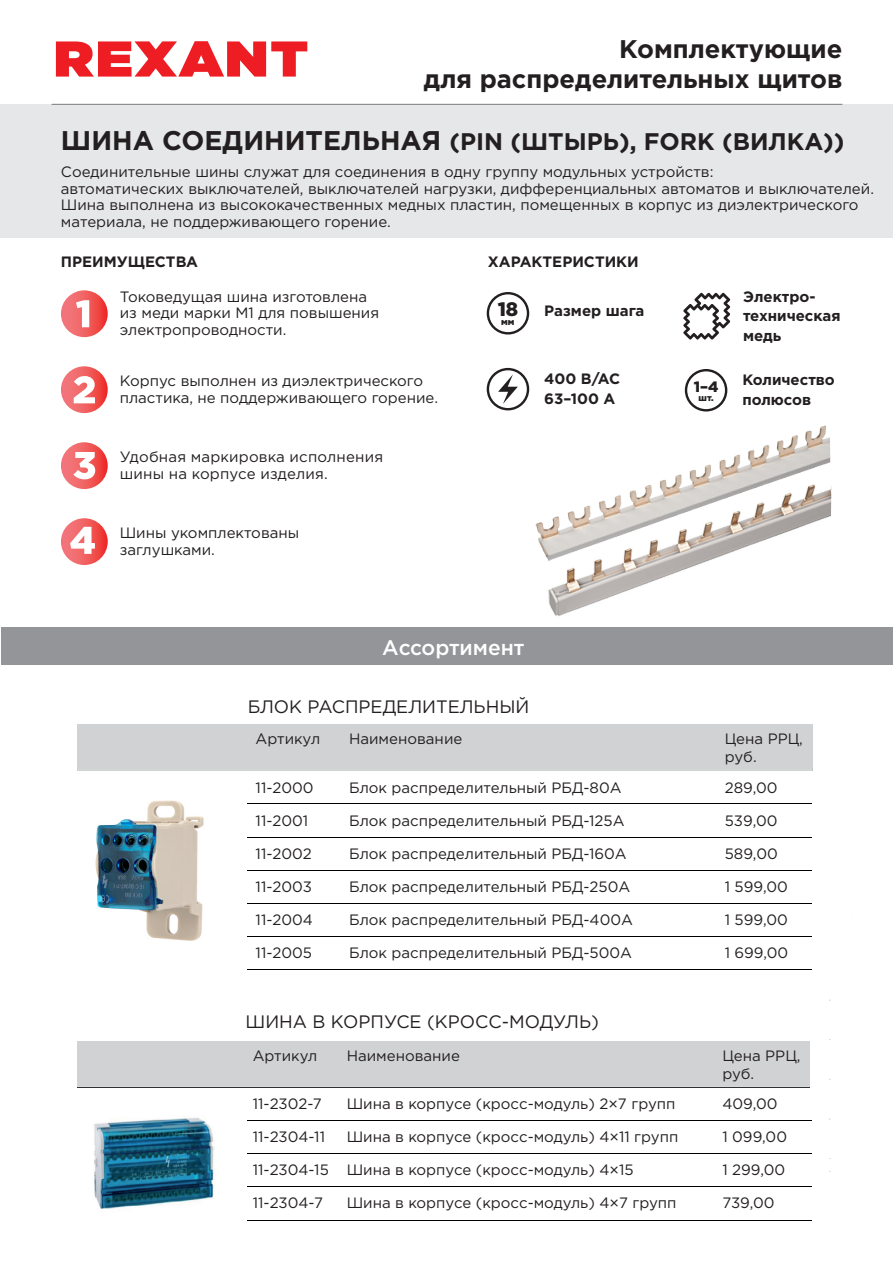
<style>
.page{position:relative;width:893px;height:1263px;background:#fff}
.page>*{position:absolute;margin:0;border:0;box-sizing:border-box;transform-origin:0 0}
.t1{font:700 25.5px/30px "Gotham Pro";color:#231f20;text-align:right}
.t2{font:700 24px "Gotham Pro";color:#231f20}
.t3{font:500 21px "Gotham Pro";color:#fff}
.t4{font:900 19.5px "Gotham Pro";color:#231f20}
.t5{font:18px "Gotham Pro";color:#231f20}
.t6{font:15px/16.5px "Gotham Pro";color:#231f20}
.t7{font:700 15px/19.5px "Gotham Pro";color:#231f20}
.t8{font:900 15px "Gotham Pro";color:#231f20}
.t9{font:900 9px "Gotham Pro";color:#231f20}
.s1{font-size:27px}
</style>
<div class="page">
<div style="left:1px;top:104px;width:892px;height:134px;background:#e6e7e9"></div>
<div style="left:77px;top:724px;width:735px;height:46px;background:#d1d2d4"></div>
<hr style="left:248px;top:804px;width:564px;height:1px;background:#000002">
<hr style="left:248px;top:837px;width:564px;height:1px;background:#000002">
<hr style="left:248px;top:870px;width:564px;height:1px;background:#000002">
<hr style="left:248px;top:903px;width:564px;height:1px;background:#000002">
<hr style="left:248px;top:936px;width:564px;height:1px;background:#000002">
<hr style="left:248px;top:969px;width:564px;height:1px;background:#000002">
<hr style="left:248px;top:1120px;width:564px;height:1px;background:#000002">
<hr style="left:248px;top:1153px;width:564px;height:1px;background:#000002">
<hr style="left:248px;top:1186px;width:564px;height:1px;background:#000002">
<hr style="left:248px;top:1220px;width:564px;height:1px;background:#000002">
<hr style="left:77px;top:769px;width:735px;height:1px;background:#d8dcda">
<hr style="left:52px;top:104px;width:790px;height:1px;background:#797c7d">
<svg style="left:56px;top:41px;width:251px;height:36px"></svg>
<img style="left:94px;top:1117px;width:121px;height:92px">
<div style="left:77px;top:1041px;width:733px;height:46px;background:#d1d2d4"></div>
<hr style="left:77px;top:1087px;width:733px;height:1px;background:#000002">
<hr style="left:77px;top:1086px;width:733px;height:1px;background:#d8dcda">
<svg style="left:61px;top:290px;width:47px;height:47px"></svg>
<svg style="left:76px;top:300px;width:13px;height:27px"></svg>
<svg style="left:61px;top:366px;width:47px;height:47px"></svg>
<svg style="left:74px;top:376px;width:21px;height:27px"></svg>
<svg style="left:61px;top:442px;width:47px;height:47px"></svg>
<svg style="left:73px;top:452px;width:22px;height:27px"></svg>
<svg style="left:61px;top:518px;width:47px;height:47px"></svg>
<svg style="left:70px;top:527px;width:25px;height:27px"></svg>
<img style="left:95px;top:800px;width:109px;height:141px">
<svg style="left:487px;top:368px;width:42px;height:42px"></svg>
<svg style="left:683px;top:293px;width:47px;height:47px"></svg>
<svg style="left:685px;top:369px;width:42px;height:41px"></svg>
<svg style="left:487px;top:292px;width:42px;height:42px"></svg>
<img style="left:535px;top:410px;width:295px;height:148px">
<img style="left:547px;top:470px;width:284px;height:146px">
<div style="left:1px;top:627px;width:892px;height:38px;background:#939598"></div>
<h1 class="t1" style="left:424px;top:33px;width:420px">Комплектующие<br>для распределительных щитов</h1>
<h2 class="t2" style="left:61px;top:128px;width:785px"><span class="s1">ШИНА СОЕДИНИТЕЛЬНАЯ</span> (PIN (ШТЫРЬ), FORK (ВИЛКА))</h2>
<p class="t6" style="left:61px;top:164px;width:814px">Соединительные шины служат для соединения в одну группу модульных устройств:<br>автоматических выключателей, выключателей нагрузки, дифференциальных автоматов и выключателей.<br>Шина выполнена из высококачественных медных пластин, помещенных в корпус из диэлектрического материала, не поддерживающего горение.</p>
<p class="t7" style="left:61px;top:252px;width:139px">ПРЕИМУЩЕСТВА</p>
<p class="t7" style="left:488px;top:252px;width:152px">ХАРАКТЕРИСТИКИ</p>
<p class="t6" style="left:120px;top:288px;width:261px">Токоведущая шина изготовлена из меди марки М1 для повышения электропроводности.</p>
<p class="t6" style="left:120px;top:373px;width:320px">Корпус выполнен из диэлектрического пластика, не поддерживающего горение.</p>
<p class="t6" style="left:120px;top:449px;width:265px">Удобная маркировка исполнения шины на корпусе изделия.</p>
<p class="t6" style="left:120px;top:525px;width:181px">Шины укомплектованы заглушками.</p>
<h3 class="t4" style="left:498px;top:298px;width:22px">18</h3>
<p class="t9" style="left:501px;top:317px;width:15px">мм</p>
<p class="t7" style="left:544px;top:301px;width:102px">Размер шага</p>
<p class="t7" style="left:544px;top:369px;width:77px">400 В/AC<br>63–100 А</p>
<h3 class="t3" style="left:382px;top:635px;width:144px">Ассортимент</h3>
<p class="t5" style="left:248px;top:696px;width:283px">БЛОК РАСПРЕДЕЛИТЕЛЬНЫЙ</p>
<p class="t8" style="left:694px;top:378px;width:26px">1–4</p>
<p class="t9" style="left:698px;top:393px;width:17px">шт.</p>
<p class="t7" style="left:743px;top:286px;width:99px">Электро&shy;техническая медь</p>
<p class="t7" style="left:742px;top:370px;width:94px">Количество полюсов</p>
<p class="t6" style="left:256px;top:730px;width:66px">Артикул</p>
<p class="t6" style="left:349px;top:730px;width:115px">Наименование</p>
<p class="t6" style="left:725px;top:729px;width:80px;line-height:18px">Цена РРЦ, руб.</p>
<p class="t6" style="left:256px;top:779px;width:60px">11-2000</p>
<p class="t6" style="left:256px;top:812px;width:54px">11-2001</p>
<p class="t6" style="left:256px;top:845px;width:58px">11-2002</p>
<p class="t6" style="left:256px;top:878px;width:58px">11-2003</p>
<p class="t6" style="left:256px;top:911px;width:59px">11-2004</p>
<p class="t6" style="left:256px;top:944px;width:58px">11-2005</p>
<p class="t6" style="left:349px;top:779px;width:274px">Блок распределительный РБД-80А</p>
<p class="t6" style="left:349px;top:812px;width:277px">Блок распределительный РБД-125А</p>
<p class="t6" style="left:349px;top:845px;width:279px">Блок распределительный РБД-160А</p>
<p class="t6" style="left:349px;top:878px;width:283px">Блок распределительный РБД-250А</p>
<p class="t6" style="left:349px;top:911px;width:285px">Блок распределительный РБД-400А</p>
<p class="t6" style="left:349px;top:944px;width:284px">Блок распределительный РБД-500А</p>
<p class="t5" style="left:245px;top:1012px;width:355px">ШИНА В КОРПУСЕ (КРОСС-МОДУЛЬ)</p>
<p class="t6" style="left:725px;top:779px;width:54px">289,00</p>
<p class="t6" style="left:725px;top:812px;width:54px">539,00</p>
<p class="t6" style="left:725px;top:845px;width:55px">589,00</p>
<p class="t6" style="left:725px;top:878px;width:65px">1 599,00</p>
<p class="t6" style="left:725px;top:911px;width:65px">1 599,00</p>
<p class="t6" style="left:725px;top:944px;width:65px">1 699,00</p>
<p class="t6" style="left:253px;top:1047px;width:66px">Артикул</p>
<p class="t6" style="left:347px;top:1047px;width:115px">Наименование</p>
<p class="t6" style="left:722px;top:1046px;width:80px;line-height:18px">Цена РРЦ, руб.</p>
<p class="t6" style="left:253px;top:1095px;width:71px">11-2302-7</p>
<p class="t6" style="left:253px;top:1128px;width:74px">11-2304-11</p>
<p class="t6" style="left:253px;top:1161px;width:78px">11-2304-15</p>
<p class="t6" style="left:253px;top:1194px;width:72px">11-2304-7</p>
<p class="t6" style="left:347px;top:1095px;width:330px">Шина в корпусе (кросс-модуль) 2×7 групп</p>
<p class="t6" style="left:347px;top:1128px;width:333px">Шина в корпусе (кросс-модуль) 4×11 групп</p>
<p class="t6" style="left:347px;top:1161px;width:288px">Шина в корпусе (кросс-модуль) 4×15</p>
<p class="t6" style="left:347px;top:1194px;width:331px">Шина в корпусе (кросс-модуль) 4×7 групп</p>
<p class="t6" style="left:722px;top:1095px;width:57px">409,00</p>
<p class="t6" style="left:722px;top:1128px;width:66px">1 099,00</p>
<p class="t6" style="left:722px;top:1153px;width:64px;line-height:33px">1 299,00<br>739,00</p>
</div>
